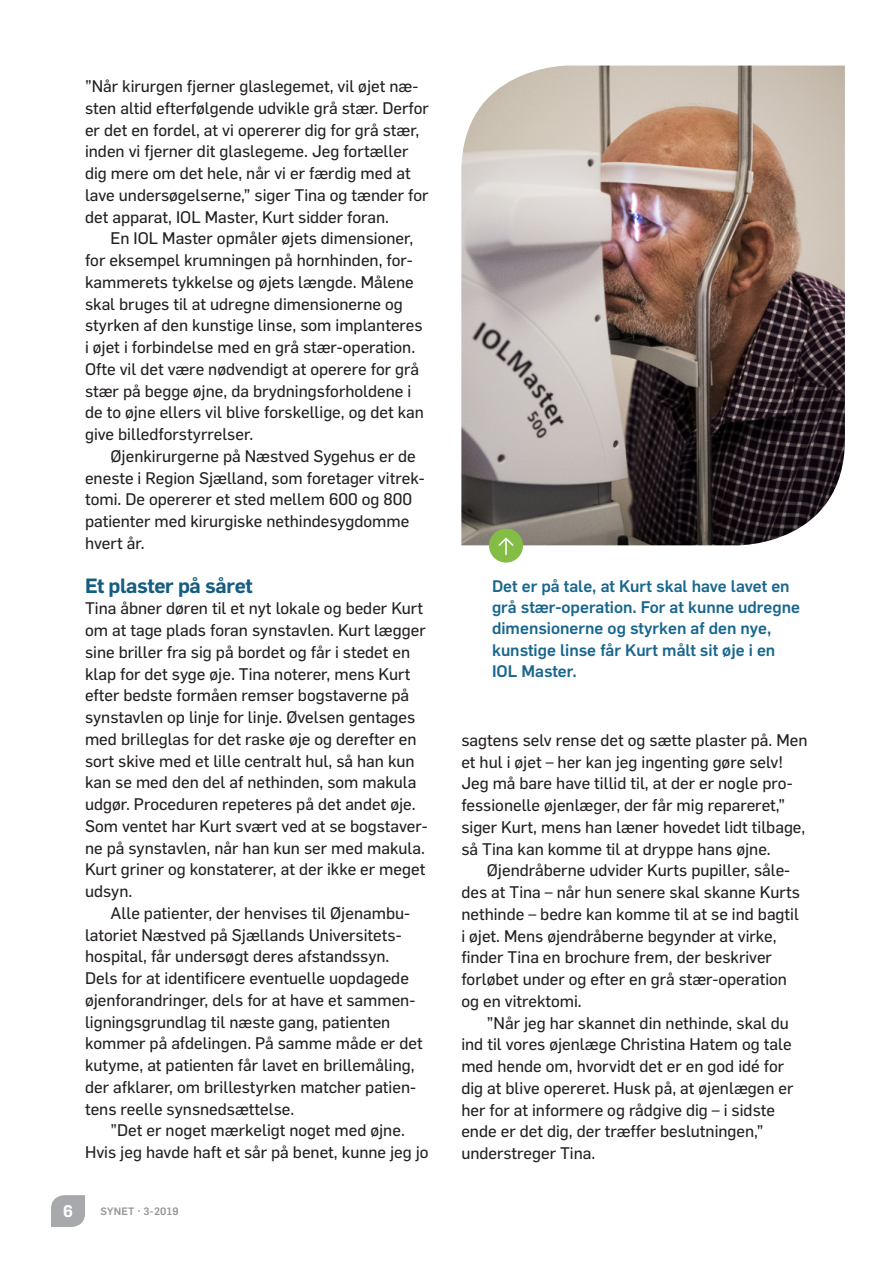
<style>
.page{position:relative;width:893px;height:1263px;background:#fff}
.page>*{position:absolute;margin:0;border:0;box-sizing:border-box;transform-origin:0 0}
.t1{font:600 20.25px "Flama";letter-spacing:-.015em;color:#155d81}
.t2{font:16.5px/21.8px "Flama Basic";color:#231f20}
.t3{font:500 16.5px/21.5px "Flama";color:#19678e}
.t4{font:600 16.5px "Flama";color:#fff}
.t5{font:500 10.5px "Flama";letter-spacing:.025em;color:#939598}
</style>
<div class="page">
<img style="left:461px;top:66px;width:384px;height:479px">
<div style="left:489px;top:529px;width:34px;height:34px;background:#84bd45;border-radius:50%"></div>
<svg style="left:498px;top:537px;width:16px;height:17px"></svg>
<svg style="left:51px;top:1195px;width:34px;height:32px"></svg>
<p class="t2" style="left:85px;top:74px;width:345px">”Når kirurgen fjerner glaslegemet, vil øjet næ&shy;sten altid efterfølgende udvikle grå stær. Derfor er det en fordel, at vi opererer dig for grå stær, inden vi fjerner dit glaslegeme. Jeg fortæller dig mere om det hele, når vi er færdig med at lave undersøgelserne,” siger Tina og tænder for det apparat, IOL Master, Kurt sidder foran.</p>
<p class="t2" style="left:85px;top:227px;width:340px;text-indent:26px">En IOL Master opmåler øjets dimensioner, for eksempel krumningen på hornhinden, for&shy;kammerets tykkelse og øjets længde. Målene skal bruges til at udregne dimensionerne og styrken af den kunstige linse, som implanteres i øjet i forbindelse med en grå stær-operation.<br>Ofte vil det være nødvendigt at operere for grå stær på begge øjne, da brydningsforholdene i de to øjne ellers vil blive forskellige, og det kan give billedforstyrrelser.</p>
<p class="t2" style="left:85px;top:444px;width:341px;text-indent:26px">Øjenkirurgerne på Næstved Sygehus er de eneste i Region Sjælland, som foretager vitrek&shy;tomi. De opererer et sted mellem 600 og 800 patienter med kirurgiske nethindesygdomme hvert år.</p>
<p class="t1" style="left:85px;top:571px;width:169px">Et plaster på såret</p>
<p class="t2" style="left:85px;top:596px;width:344px">Tina åbner døren til et nyt lokale og beder Kurt om at tage plads foran synstavlen. Kurt lægger sine briller fra sig på bordet og får i stedet en klap for det syge øje. Tina noterer, mens Kurt efter bedste formåen remser bogstaverne på synstavlen op linje for linje. Øvelsen gentages med brilleglas for det raske øje og derefter en sort skive med et lille centralt hul, så han kun kan se med den del af nethinden, som makula udgør. Proceduren repeteres på det andet øje.<br>Som ventet har Kurt svært ved at se bogstaver&shy;ne på synstavlen, når han kun ser med makula.<br>Kurt griner og konstaterer, at der ikke er meget udsyn.</p>
<p class="t2" style="left:85px;top:901px;width:339px;text-indent:26px">Alle patienter, der henvises til Øjenambu&shy;latoriet Næstved på Sjællands Universitets&shy;hospital, får undersøgt deres afstandssyn.<br>Dels for at identificere eventuelle uopdagede øjenforandringer, dels for at have et sammen&shy;ligningsgrundlag til næste gang, patienten kommer på afdelingen. På samme måde er det kutyme, at patienten får lavet en brillemåling, der afklarer, om brillestyrken matcher patien&shy;tens reelle synsnedsættelse.</p>
<p class="t2" style="left:85px;top:1118px;width:345px;text-align:center">”Det er noget mærkeligt noget med øjne.<br>Hvis jeg havde haft et sår på benet, kunne jeg jo</p>
<p class="t4" style="left:63px;top:1199px;width:11px">6</p>
<p class="t5" style="left:100px;top:1204px;width:80px">SYNET · 3-2019</p>
<p class="t3" style="left:492px;top:574px;width:310px">Det er på tale, at Kurt skal have lavet en grå stær-operation. For at kunne udregne dimensionerne og styrken af den nye, kunstige linse får Kurt målt sit øje i en IOL Master.</p>
<p class="t2" style="left:461px;top:728px;width:348px">sagtens selv rense det og sætte plaster på. Men et hul i øjet – her kan jeg ingenting gøre selv!<br>Jeg må bare have tillid til, at der er nogle pro&shy;fessionelle øjenlæger, der får mig repareret,” siger Kurt, mens han læner hovedet lidt tilbage, så Tina kan komme til at dryppe hans øjne.</p>
<p class="t2" style="left:461px;top:859px;width:340px;text-indent:26px">Øjendråberne udvider Kurts pupiller, såle&shy;des at Tina – når hun senere skal skanne Kurts nethinde – bedre kan komme til at se ind bagtil i øjet. Mens øjendråberne begynder at virke, finder Tina en brochure frem, der beskriver forløbet under og efter en grå stær-operation og en vitrektomi.</p>
<p class="t2" style="left:461px;top:1011px;width:334px;text-indent:26px">”Når jeg har skannet din nethinde, skal du ind til vores øjenlæge Christina Hatem og tale med hende om, hvorvidt det er en god idé for dig at blive opereret. Husk på, at øjenlægen er her for at informere og rådgive dig – i sidste ende er det dig, der træffer beslutningen,” understreger Tina.</p>
</div>
